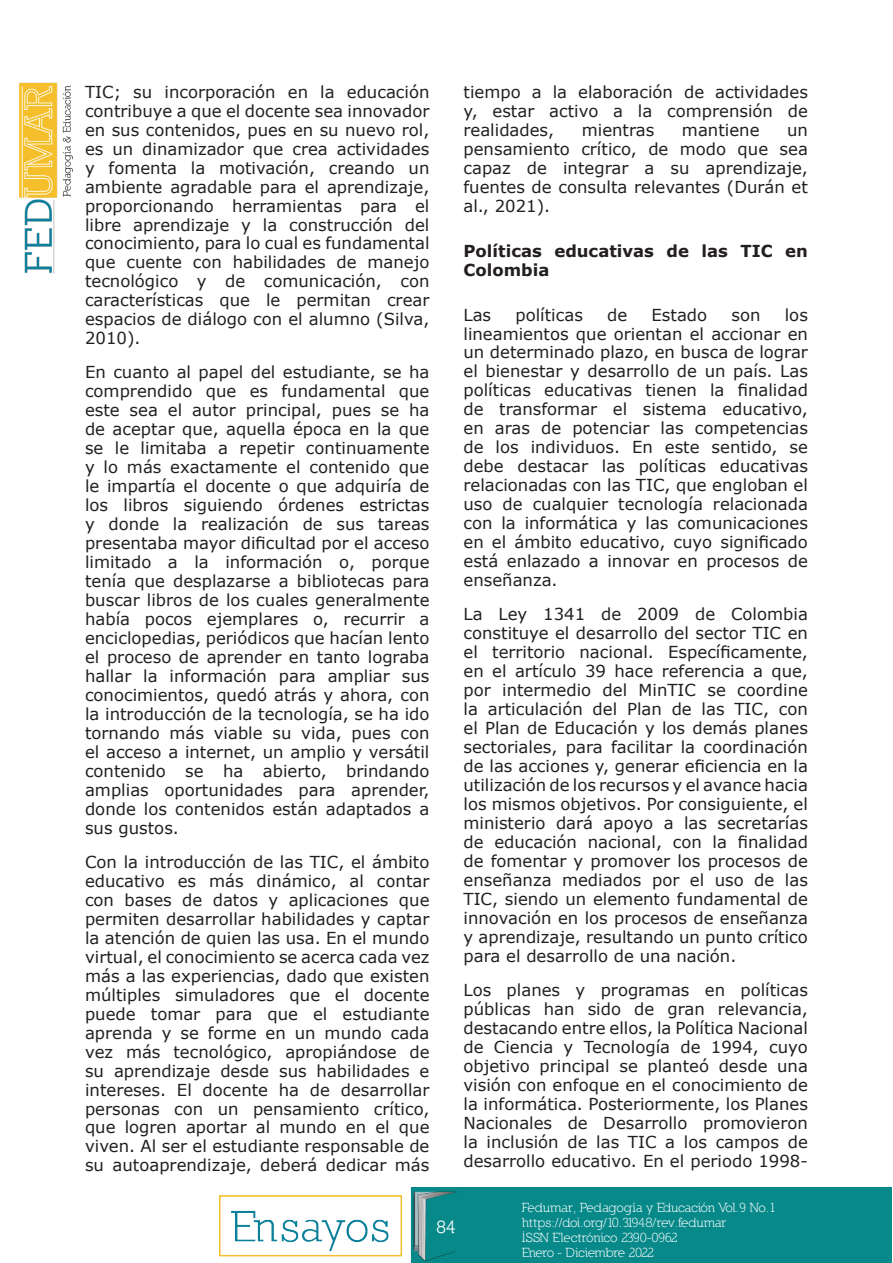
<style>
.page{position:relative;width:893px;height:1263px;background:#fff}
.page>*{position:absolute;margin:0;border:0;box-sizing:border-box;transform-origin:0 0}
.t1{font:700 18px "Nilland";color:#fff}
.t2{font:16.5px/19px "Verdana";color:#231f20;text-align:justify}
.t3{font:700 16.5px/18.9px "Verdana";color:#231f20}
.t4{font:13.5px/15px "Nilland";letter-spacing:-.035em;color:#fff}
</style>
<div class="page">
<img style="left:219px;top:1188px;width:673px;height:75px">
<img style="left:19px;top:82px;width:54px;height:192px">
<p class="t2" style="left:85px;top:82px;width:346px">TIC; su incorporación en la educación contribuye a que el docente sea innovador en sus contenidos, pues en su nuevo rol, es un dinamizador que crea actividades y fomenta la motivación, creando un ambiente agradable para el aprendizaje, proporcionando herramientas para el libre aprendizaje y la construcción del conocimiento, para lo cual es fundamental que cuente con habilidades de manejo tecnológico y de comunicación, con características que le permitan crear espacios de diálogo con el alumno (Silva, 2010).</p>
<p class="t2" style="left:85px;top:363px;width:346px">En cuanto al papel del estudiante, se ha comprendido que es fundamental que este sea el autor principal, pues se ha de aceptar que, aquella época en la que se le limitaba a repetir continuamente y lo más exactamente el contenido que le impartía el docente o que adquiría de los libros siguiendo órdenes estrictas y donde la realización de sus tareas presentaba mayor dificultad por el acceso limitado a la información o, porque tenía que desplazarse a bibliotecas para buscar libros de los cuales generalmente había pocos ejemplares o, recurrir a enciclopedias, periódicos que hacían lento el proceso de aprender en tanto lograba hallar la información para ampliar sus conocimientos, quedó atrás y ahora, con la introducción de la tecnología, se ha ido tornando más viable su vida, pues con el acceso a internet, un amplio y versátil contenido se ha abierto, brindando amplias oportunidades para aprender, donde los contenidos están adaptados a sus gustos.</p>
<p class="t2" style="left:85px;top:852px;width:346px">Con la introducción de las TIC, el ámbito educativo es más dinámico, al contar con bases de datos y aplicaciones que permiten desarrollar habilidades y captar la atención de quien las usa. En el mundo virtual, el conocimiento se acerca cada vez más a las experiencias, dado que existen múltiples simuladores que el docente puede tomar para que el estudiante aprenda y se forme en un mundo cada vez más tecnológico, apropiándose de su aprendizaje desde sus habilidades e intereses. El docente ha de desarrollar personas con un pensamiento crítico, que logren aportar al mundo en el que viven. Al ser el estudiante responsable de su autoaprendizaje, deberá dedicar más</p>
<p class="t2" style="left:463px;top:82px;width:346px">tiempo a la elaboración de actividades y, estar activo a la comprensión de realidades,</p>
<p class="t2" style="left:582px;top:120px;width:74px">mientras</p>
<p class="t2" style="left:682px;top:120px;width:79px">mantiene</p>
<p class="t2" style="left:463px;top:120px;width:346px;text-indent:324px">un pensamiento crítico, de modo que sea capaz de integrar a su aprendizaje, fuentes de consulta relevantes (Durán et al., 2021).</p>
<p class="t3" style="left:463px;top:241px;width:346px">Políticas educativas de las TIC en<br>Colombia</p>
<p class="t2" style="left:463px;top:305px;width:29px">Las</p>
<p class="t2" style="left:515px;top:305px;width:69px">políticas</p>
<p class="t2" style="left:607px;top:305px;width:22px">de</p>
<p class="t2" style="left:651px;top:305px;width:57px">Estado</p>
<p class="t2" style="left:731px;top:305px;width:31px">son</p>
<p class="t2" style="left:463px;top:305px;width:346px;text-indent:321px">los lineamientos que orientan el accionar en un determinado plazo, en busca de lograr el bienestar y desarrollo de un país. Las políticas educativas tienen la finalidad de transformar el sistema educativo, en aras de potenciar las competencias de los individuos. En este sentido, se debe destacar las políticas educativas relacionadas con las TIC, que engloban el uso de cualquier tecnología relacionada con la informática y las comunicaciones en el ámbito educativo, cuyo significado está enlazado a innovar en procesos de enseñanza.</p>
<p class="t2" style="left:463px;top:604px;width:346px">La Ley 1341 de 2009 de Colombia constituye el desarrollo del sector TIC en el territorio nacional. Específicamente, en el artículo 39 hace referencia a que, por intermedio del MinTIC se coordine la articulación del Plan de las TIC, con el Plan de Educación y los demás planes sectoriales, para facilitar la coordinación de las acciones y, generar eficiencia en la utilización de los recursos y el avance hacia los mismos objetivos. Por consiguiente, el ministerio dará apoyo a las secretarías de educación nacional, con la finalidad de fomentar y promover los procesos de enseñanza mediados por el uso de las TIC, siendo un elemento fundamental de innovación en los procesos de enseñanza y aprendizaje, resultando un punto crítico para el desarrollo de una nación.</p>
<p class="t2" style="left:463px;top:980px;width:346px">Los planes y programas en políticas públicas han sido de gran relevancia, destacando entre ellos, la Política Nacional de Ciencia y Tecnología de 1994, cuyo objetivo principal se planteó desde una visión con enfoque en el conocimiento de la informática. Posteriormente, los Planes Nacionales de Desarrollo promovieron la inclusión de las TIC a los campos de desarrollo educativo. En el periodo 1998-</p>
<p class="t1" style="left:436px;top:1216px;width:21px">84</p>
<p class="t4" style="left:522px;top:1200px;width:256px">Fedumar, Pedagogía y Educación Vol.9 No.1 https://doi.org/10.31948/rev.fedumar<br>ISSN Electrónico 2390-0962<br>Enero - Diciembre 2022</p>
</div>
